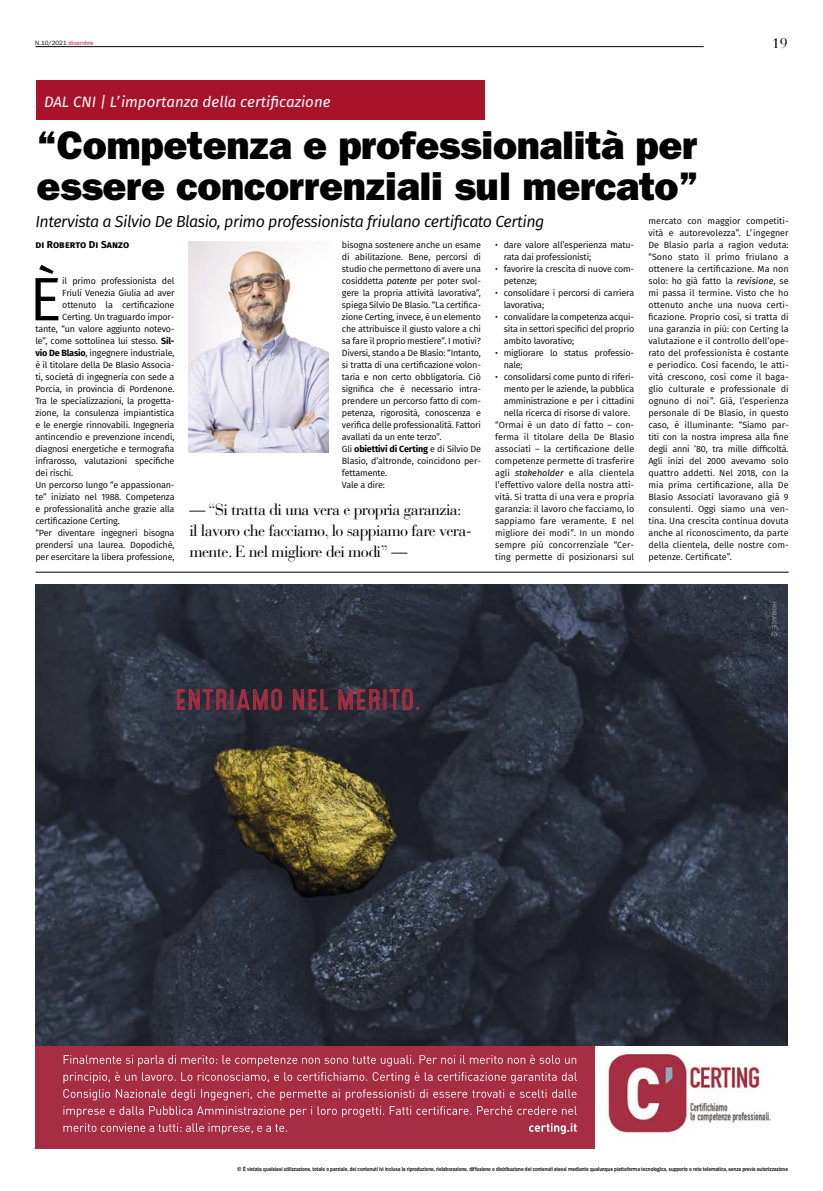
<style>
.page{position:relative;width:823px;height:1191px;background:#fff}
.page>*{position:absolute;margin:0;border:0;box-sizing:border-box;transform-origin:0 0}
.t1{font:61.3px "Fira Sans";color:#000}
.t2{font:40px/41px "ITC Franklin Gothic Std Hvy";letter-spacing:-.01em;color:#000}
.t3{font:16px/21px "Bauer Bodoni Std";letter-spacing:-.04em;color:#000}
.t4{font:italic 16px "Fira Sans";letter-spacing:-.03em;color:#000}
.t5{font:italic 15px "Fira Sans";color:#fff}
.t6{font:14px "Bauer Bodoni Std";color:#000}
.t7{font:700 10px "Fira Sans";letter-spacing:.01em;color:#000}
.t8{font:9px/12px "Fira Sans";letter-spacing:-.02em;color:#000}
.t9{font:9px "Fira Sans";color:#000}
.t10{font:6.2px "ITC Franklin Gothic Std";color:#000}
.t11{font:500 6px "Franklin Gothic";letter-spacing:-.01em;color:#000}
.s1{color:#a9132a}
.s2{font-style:italic}
.s3{font-weight:700}
</style>
<div class="page">
<hr style="left:35px;top:46px;width:668px;height:1px;background:#000">
<img style="left:35px;top:584px;width:752px;height:462px">
<div style="left:35px;top:1046px;width:752px;height:103px;background:#a72d43"></div>
<svg style="left:176px;top:688px;width:243px;height:22px;background:#5c2c3b"></svg>
<svg style="left:63px;top:1123px;width:513px;height:11px"></svg>
<svg style="left:63px;top:1089px;width:513px;height:28px"></svg>
<svg style="left:63px;top:1054px;width:513px;height:29px"></svg>
<div style="left:594px;top:1046px;width:193px;height:103px;background:#fff"></div>
<img style="left:607px;top:1053px;width:164px;height:82px">
<svg style="left:770px;top:602px;width:7px;height:34px"></svg>
<div style="left:36px;top:80px;width:448px;height:40px;background:#a9132a"></div>
<hr style="left:35px;top:572px;width:753px;height:1px;background:#000">
<img style="left:189px;top:241px;width:140px;height:211px">
<p class="t10" style="left:35px;top:39px;width:60px">N.10/2021 <span class="s1">dicembre</span></p>
<h3 class="t5" style="left:44px;top:91px;width:287px">DAL CNI | L’importanza della certificazione</h3>
<h3 class="t6" style="left:771px;top:35px;width:17px">19</h3>
<h2 class="t2" style="left:36px;top:125px;width:663px">“Competenza e professionalità per essere concorrenziali sul mercato”</h2>
<h3 class="t4" style="left:35px;top:210px;width:510px">Intervista a Silvio De Blasio, primo professionista friulano certificato Certing</h3>
<p class="t7" style="left:35px;top:236px;width:95px">di Roberto Di Sanzo</p>
<h1 class="t1" style="left:29px;top:253px;width:34px">È</h1>
<p class="t8" style="left:648px;top:215px;width:142px;text-align:justify">mercato con maggior competiti&shy;vità e autorevolezza”. L’ingegner De Blasio parla a ragion veduta: “Sono stato il primo friulano a ottenere la certificazione. Ma non solo: ho già fatto la <span class="s2">revisione</span>, se mi passa il termine. Visto che ho ottenuto anche una nuova certi&shy;ficazione. Proprio così, si tratta di una garanzia in più: con Certing la valutazione e il controllo dell’ope&shy;rato del professionista è costante e periodico. Così facendo, le atti&shy;vità crescono, così come il baga&shy;glio culturale e professionale di ognuno di noi”. Già, l’esperienza personale di De Blasio, in questo caso, è illuminante: “Siamo par&shy;titi con la nostra impresa alla fine degli anni ’80, tra mille difficoltà.<br>Agli inizi del 2000 avevamo solo quattro addetti. Nel 2018, con la mia prima certificazione, alla De Blasio Associati lavoravano già 9 consulenti. Oggi siamo una ven&shy;tina. Una crescita continua dovuta anche al riconoscimento, da parte della clientela, delle nostre com&shy;petenze. Certificate”.</p>
<p class="t8" style="left:342px;top:239px;width:140px">bisogna sostenere anche un esame di abilitazione. Bene, percorsi di studio che permettono di avere una cosiddetta <span class="s2">patente</span> per poter svol&shy;gere la propria attività lavorativa”, spiega Silvio De Blasio. “La certifica&shy;zione Certing, invece, è un elemento che attribuisce il giusto valore a chi sa fare il proprio mestiere”. I motivi?<br>Diversi, stando a De Blasio: “Intanto, si tratta di una certificazione volon&shy;taria e non certo obbligatoria. Ciò significa che è necessario intra&shy;prendere un percorso fatto di com&shy;petenza, rigorosità, conoscenza e verifica delle professionalità. Fattori avallati da un ente terzo”.<br>Gli <span class="s3">obiettivi di Certing</span> e di Silvio De Blasio, d’altronde, coincidono per&shy;fettamente.<br>Vale a dire:</p>
<p class="t8" style="left:503px;top:239px;width:132px;text-indent:-9px">• dare valore all’esperienza matu&shy;rata dai professionisti;</p>
<p class="t8" style="left:503px;top:263px;width:132px;text-indent:-9px">• favorire la crescita di nuove com&shy;petenze;</p>
<p class="t8" style="left:503px;top:287px;width:132px;text-indent:-9px">• consolidare i percorsi di carriera lavorativa;</p>
<p class="t8" style="left:503px;top:311px;width:132px;text-align:justify;text-indent:-9px">• convalidare la competenza acqui&shy;sita in settori specifici del proprio ambito lavorativo;</p>
<p class="t8" style="left:503px;top:347px;width:132px;text-indent:-9px">• migliorare lo status professio&shy;nale;</p>
<p class="t8" style="left:495px;top:371px;width:140px">• consolidarsi come punto di riferi-</p>
<p class="t8" style="left:503px;top:383px;width:132px">mento per le aziende, la pubblica</p>
<p class="t8" style="left:503px;top:395px;width:132px">amministrazione e per i cittadini</p>
<p class="t8" style="left:503px;top:407px;width:128px">nella ricerca di risorse di valore.</p>
<p class="t9" style="left:495px;top:418px;width:140px">“Ormai è un dato di fatto – con-</p>
<p class="t9" style="left:495px;top:430px;width:140px">ferma il titolare della De Blasio</p>
<p class="t9" style="left:495px;top:442px;width:140px">associati – la certificazione delle</p>
<p class="t9" style="left:495px;top:454px;width:140px">competenze permette di trasferire</p>
<p class="t9" style="left:495px;top:466px;width:140px">agli <span class="s2">stakeholder</span> e alla clientela</p>
<p class="t9" style="left:495px;top:478px;width:140px">l’effettivo valore della nostra atti-</p>
<p class="t9" style="left:495px;top:490px;width:140px">vità. Si tratta di una vera e propria</p>
<p class="t9" style="left:495px;top:502px;width:140px">garanzia: il lavoro che facciamo, lo</p>
<p class="t9" style="left:495px;top:514px;width:140px">sappiamo fare veramente. E nel</p>
<p class="t9" style="left:495px;top:526px;width:140px">migliore dei modi”. In un mondo</p>
<p class="t9" style="left:495px;top:538px;width:140px">sempre più concorrenziale “Cer-</p>
<p class="t9" style="left:495px;top:550px;width:140px">ting permette di posizionarsi sul</p>
<p class="t8" style="left:62px;top:275px;width:114px">il primo professionista del</p>
<p class="t8" style="left:62px;top:287px;width:114px">Friuli Venezia Giulia ad aver</p>
<p class="t8" style="left:62px;top:299px;width:114px">ottenuto la certificazione</p>
<p class="t8" style="left:62px;top:311px;width:114px">Certing. Un traguardo impor-</p>
<p class="t8" style="left:35px;top:323px;width:140px">tante, “un valore aggiunto notevo-</p>
<p class="t8" style="left:35px;top:335px;width:140px">le”, come sottolinea lui stesso. <span class="s3">Sil-</span></p>
<p class="t8" style="left:35px;top:347px;width:140px"><span class="s3">vio De Blasio</span>, ingegnere industriale,</p>
<p class="t8" style="left:35px;top:359px;width:140px">è il titolare della De Blasio Associa-</p>
<p class="t8" style="left:35px;top:371px;width:140px">ti, società di ingegneria con sede a</p>
<p class="t8" style="left:35px;top:383px;width:140px">Porcia, in provincia di Pordenone.</p>
<p class="t8" style="left:35px;top:395px;width:140px">Tra le specializzazioni, la progetta-</p>
<p class="t8" style="left:35px;top:407px;width:140px">zione, la consulenza impiantistica</p>
<p class="t8" style="left:35px;top:419px;width:140px">e le energie rinnovabili. Ingegneria</p>
<p class="t8" style="left:35px;top:431px;width:140px">antincendio e prevenzione incendi,</p>
<p class="t8" style="left:35px;top:443px;width:140px">diagnosi energetiche e termografia</p>
<p class="t8" style="left:35px;top:455px;width:140px">infrarosso, valutazioni specifiche</p>
<p class="t8" style="left:35px;top:467px;width:39px">dei rischi.</p>
<p class="t8" style="left:35px;top:479px;width:140px">Un percorso lungo “e appassionan-</p>
<p class="t8" style="left:35px;top:491px;width:140px">te” iniziato nel 1988. Competenza</p>
<p class="t8" style="left:35px;top:503px;width:140px">e professionalità anche grazie alla</p>
<p class="t8" style="left:35px;top:515px;width:86px">certificazione Certing.</p>
<p class="t8" style="left:35px;top:527px;width:140px">“Per diventare ingegneri bisogna</p>
<p class="t8" style="left:35px;top:539px;width:140px">prendersi una laurea. Dopodiché,</p>
<p class="t8" style="left:35px;top:551px;width:140px">per esercitare la libera professione,</p>
<h3 class="t3" style="left:189px;top:499px;width:284px">— “Si tratta di una vera e propria garanzia: il lavoro che facciamo, lo sappiamo fare vera&shy;mente. E nel migliore dei modi” —</h3>
<p class="t11" style="left:237px;top:1166px;width:552px">© È vietata qualsiasi utilizzazione, totale o parziale, dei contenuti ivi inclusa la riproduzione, rielaborazione, diffusione o distribuzione dei contenuti stessi mediante qualunque piattaforma tecnologica, supporto o rete telematica, senza previa autorizzazione</p>
</div>
